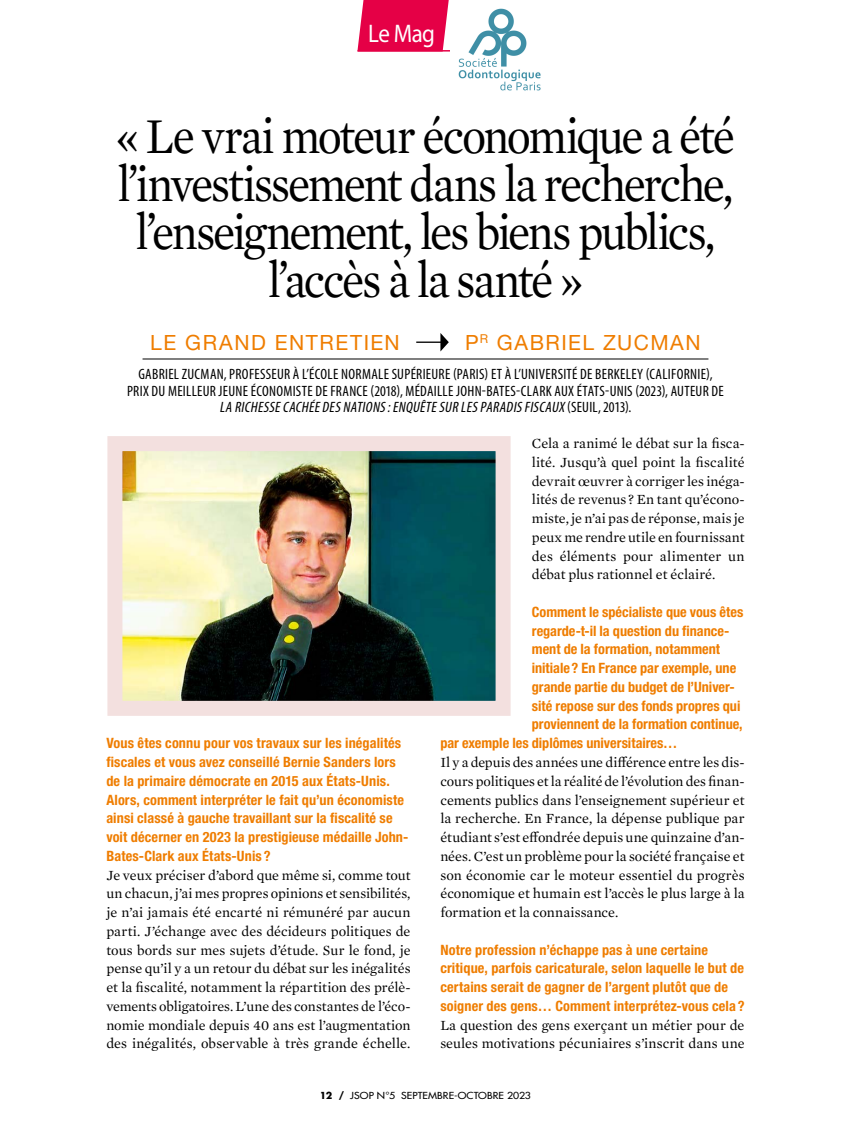
<style>
.page{position:relative;width:851px;height:1136px;background:#fff}
.page>*{position:absolute;margin:0;border:0;box-sizing:border-box;transform-origin:0 0}
.t1{font:51px/48px "Mercury Text G1";letter-spacing:-.05em;color:#000;text-align:center;scale:.9 1}
.t2{font:25.5px "Myriad Pro";letter-spacing:-.025em;color:#fff;scale:.9 1}
.t3{font:21px "Helvetica Neue LT Std";letter-spacing:.07em;color:#ef7d00}
.t4{font:condensed 15px/16.5px "Myriad Pro";letter-spacing:.02em;color:#000;text-align:center}
.t5{font:14.25px/18.8px "Mercury Text G1";letter-spacing:.005em;color:#000;text-align:justify}
.t6{font:700 condensed 14.25px/18.8px "Helvetica Neue LT Std";letter-spacing:.005em;color:#ef7d00}
.t7{font:500 9.45px "Futura Std";letter-spacing:.005em;color:#000;scale:1.11 1}
.s1{color:#000}
.s2{font-style:italic}
.s3{font-weight:700}
</style>
<div class="page">
<svg style="left:357px;top:0;width:91px;height:50px;background:#e61051"></svg>
<hr style="left:357px;top:50px;width:134px;height:2px;background:#e50046">
<hr style="left:142px;top:358px;width:566px;height:1px;background:#000">
<svg style="left:416px;top:333px;width:32px;height:18px"></svg>
<img style="left:123px;top:452px;width:371px;height:247px">
<div style="left:107px;top:436px;width:403px;height:279px;border:15px solid #f3e0df"></div>
<img style="left:450px;top:8px;width:91px;height:83px">
<h2 class="t2" style="left:368px;top:17px;width:137px">Le Mag <span class="s1">SOP</span></h2>
<h1 class="t1" style="left:116px;top:109px;width:689px">« Le vrai moteur économique a été l’investissement dans la recherche, l’enseignement, les biens publics, l’accès à la santé »</h1>
<h3 class="t3" style="left:150px;top:330px;width:251px">LE GRAND ENTRETIEN</h3>
<h3 class="t3" style="left:465px;top:330px;width:237px">P<sup>R</sup> GABRIEL ZUCMAN</h3>
<p class="t4" style="left:127px;top:366px;width:598px">GABRIEL ZUCMAN, PROFESSEUR À L’ÉCOLE NORMALE SUPÉRIEURE (PARIS) ET À L’UNIVERSITÉ DE BERKELEY (CALIFORNIE),<br>PRIX DU MEILLEUR JEUNE ÉCONOMISTE DE FRANCE (2018), MÉDAILLE JOHN-BATES-CLARK AUX ÉTATS-UNIS (2023), AUTEUR DE<br><span class="s2">LA RICHESSECACHÉEDES NATIONS:ENQUÊTESUR LES PARADIS FISCAUX</span> ( S E U I L , 2 0 13 ) .</p>
<p class="t6" style="left:106px;top:733px;width:303px">Vous êtes connu pour vos travaux sur les inégalités fiscales et vous avez conseillé Bernie Sanders lors de la primaire démocrate en 2015 aux États-Unis.<br>Alors, comment interpréter le fait qu’un économiste ainsi classé à gauche travaillant sur la fiscalité se voit décerner en 2023 la prestigieuse médaille John-Bates-Clark aux États-Unis ?</p>
<p class="t5" style="left:106px;top:864px;width:306px">Je veux préciser d’abord que même si, comme tout un chacun, j’ai mes propres opinions et sensibilités, je n’ai jamais été encarté ni rémunéré par aucun parti. J’échange avec des décideurs politiques de tous bords sur mes sujets d’étude. Sur le fond, je pense qu’il y a un retour du débat sur les inégalités et la fiscalité, notamment la répartition des prélè&shy;vements obligatoires. L’une des constantes de l’éco&shy;nomie mondiale depuis 40 ans est l’augmentation des inégalités, observable à très grande échelle.</p>
<p class="t5" style="left:531px;top:433px;width:214px">Cela a ranimé le débat sur la fisca&shy;lité. Jusqu’à quel point la fiscalité devrait œuvrer à corriger les inéga&shy;lités de revenus ? En tant qu’écono&shy;miste, je n’ai pas de réponse, mais je peux me rendre utile en fournissant des éléments pour alimenter un débat plus rationnel et éclairé.</p>
<p class="t6" style="left:531px;top:602px;width:213px">Comment le spécialiste que vous êtes</p>
<p class="t6" style="left:531px;top:621px;width:199px">regarde-t-il la question du finance-</p>
<p class="t6" style="left:531px;top:639px;width:190px">ment de la formation, notamment</p>
<p class="t6" style="left:531px;top:658px;width:206px">initiale? En France par exemple, une</p>
<p class="t6" style="left:531px;top:677px;width:204px">grande partie du budget de l’Univer-</p>
<p class="t6" style="left:531px;top:696px;width:210px">sité repose sur des fonds propres qui</p>
<p class="t6" style="left:531px;top:714px;width:212px">proviennent de la formation continue,</p>
<p class="t6" style="left:440px;top:733px;width:238px">par exemple les diplômes universitaires…</p>
<p class="t5" style="left:440px;top:752px;width:306px">Il y a depuis des années une différence entre les dis&shy;cours politiques et la réalité de l’évolution des finan&shy;cements publics dans l’enseignement supérieur et la recherche. En France, la dépense publique par étudiant s’est effondrée depuis une quinzaine d’an&shy;nées. C’est un problème pour la société française et son économie car le moteur essentiel du progrès économique et humain est l’accès le plus large à la formation et la connaissance.</p>
<p class="t6" style="left:440px;top:939px;width:305px">Notre profession n’échappe pas à une certaine critique, parfois caricaturale, selon laquelle le but de certains serait de gagner de l’argent plutôt que de soigner des gens… Comment interprétez-vous cela ?</p>
<p class="t5" style="left:440px;top:1014px;width:306px">La question des gens exerçant un métier pour de seules motivations pécuniaires s’inscrit dans une</p>
<p class="t7" style="left:320px;top:1089px;width:192px"><span class="s3">12 /</span> JSOP N°5 SEPTEMBRE-OCTOBRE 2023</p>
</div>
